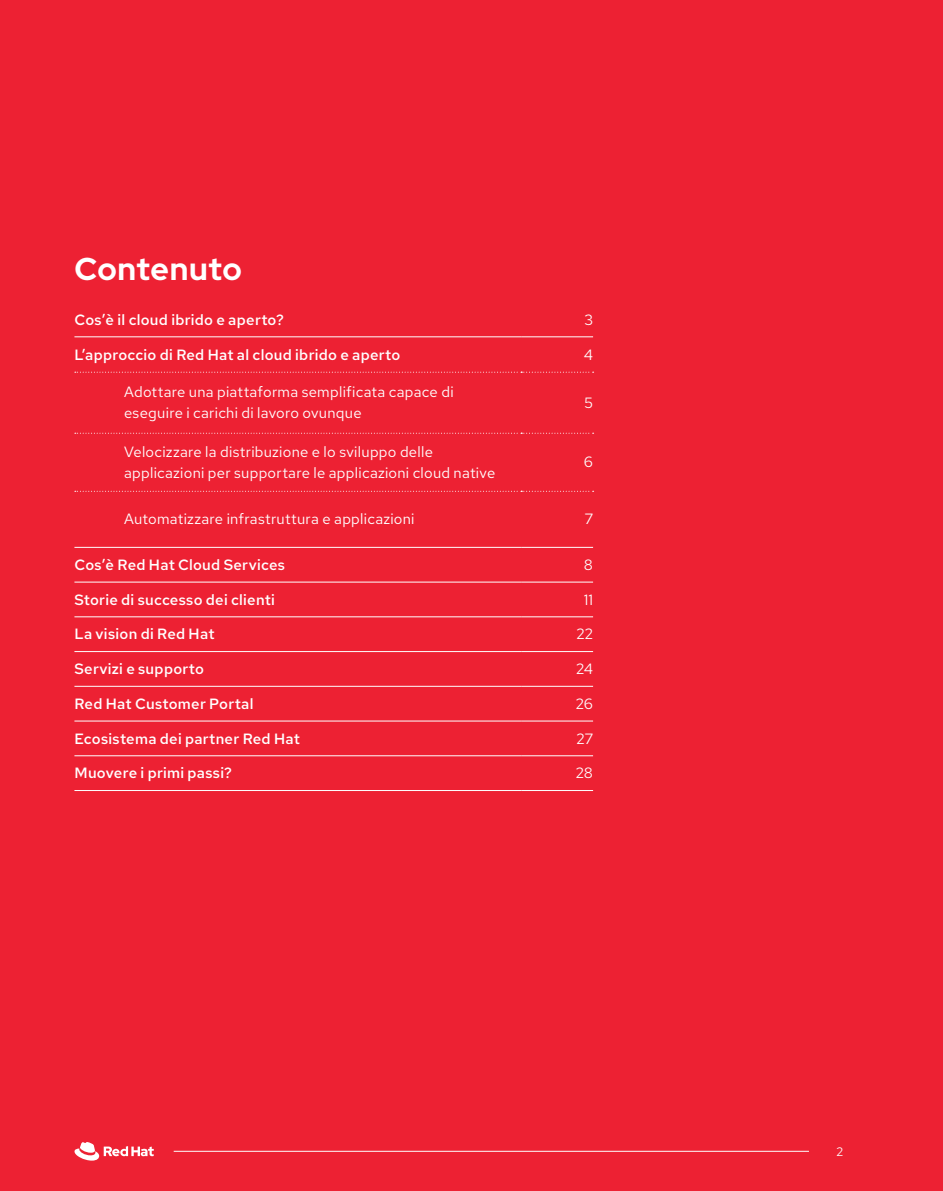
<style>
.page{position:relative;width:943px;height:1191px;background:#ed2133}
.page>*{position:absolute;margin:0;border:0;box-sizing:border-box;transform-origin:0 0}
.Copy{font:700 31.5px "Red Hat Display";letter-spacing:.02em;color:#fff}
.Copy-2{font:14.88px/21px "Red Hat Text";letter-spacing:.02em;color:#fff}
.Copy-3{font:500 14.88px "Red Hat Text";letter-spacing:.02em;color:#fff}
.t1{font:12.25px "Red Hat Text";color:#fff}
</style>
<div class="page">
<svg style="left:74px;top:1142px;width:80px;height:18px"></svg>
<hr style="left:174px;top:1150px;width:635px;height:1px;background:#fff">
<hr style="left:74px;top:336px;width:447px;height:1px;background:#fff">
<hr style="left:521px;top:336px;width:72px;height:1px;background:#fff">
<hr style="left:74px;top:547px;width:447px;height:1px;background:#fff">
<hr style="left:521px;top:547px;width:72px;height:1px;background:#fff">
<svg style="left:75px;top:372px;width:518px;height:1px"></svg>
<svg style="left:75px;top:433px;width:518px;height:1px"></svg>
<svg style="left:75px;top:491px;width:518px;height:1px"></svg>
<hr style="left:74px;top:581px;width:447px;height:1px;background:#fff">
<hr style="left:521px;top:581px;width:72px;height:1px;background:#fff">
<hr style="left:74px;top:616px;width:447px;height:1px;background:#fff">
<hr style="left:521px;top:616px;width:72px;height:1px;background:#fff">
<hr style="left:74px;top:651px;width:447px;height:1px;background:#fff">
<hr style="left:521px;top:651px;width:72px;height:1px;background:#fff">
<hr style="left:74px;top:686px;width:447px;height:1px;background:#fff">
<hr style="left:521px;top:686px;width:72px;height:1px;background:#fff">
<hr style="left:74px;top:720px;width:447px;height:1px;background:#fff">
<hr style="left:521px;top:720px;width:72px;height:1px;background:#fff">
<hr style="left:74px;top:755px;width:447px;height:1px;background:#fff">
<hr style="left:521px;top:755px;width:72px;height:1px;background:#fff">
<hr style="left:74px;top:790px;width:447px;height:1px;background:#fff">
<hr style="left:521px;top:790px;width:72px;height:1px;background:#fff">
<p class="Copy" style="left:74px;top:248px;width:169px">Contenuto</p>
<p class="Copy-3" style="left:74px;top:309px;width:211px">Cos’è il cloud ibrido e aperto?</p>
<p class="Copy-2" style="left:584px;top:308px;width:10px">3</p>
<p class="Copy-3" style="left:74px;top:344px;width:327px">L’approccio di Red Hat al cloud ibrido e aperto</p>
<p class="Copy-2" style="left:584px;top:344px;width:11px">4</p>
<p class="Copy-2" style="left:124px;top:381px;width:331px">Adottare una piattaforma semplificata capace di eseguire i carichi di lavoro ovunque</p>
<p class="Copy-2" style="left:584px;top:392px;width:10px">5</p>
<p class="Copy-2" style="left:124px;top:441px;width:373px">Velocizzare la distribuzione e lo sviluppo delle applicazioni per supportare le applicazioni cloud native</p>
<p class="Copy-2" style="left:584px;top:451px;width:11px">6</p>
<p class="Copy-2" style="left:124px;top:508px;width:292px">Automatizzare infrastruttura e applicazioni</p>
<p class="Copy-2" style="left:584px;top:508px;width:10px">7</p>
<p class="Copy-3" style="left:74px;top:555px;width:212px">Cos’è Red Hat Cloud Services</p>
<p class="Copy-2" style="left:584px;top:554px;width:11px">8</p>
<p class="Copy-3" style="left:74px;top:589px;width:202px">Storie di successo dei clienti</p>
<p class="Copy-2" style="left:584px;top:588px;width:11px">11</p>
<p class="Copy-3" style="left:74px;top:624px;width:141px">La vision di Red Hat</p>
<p class="Copy-2" style="left:576px;top:623px;width:18px">22</p>
<p class="Copy-3" style="left:74px;top:659px;width:131px">Servizi e supporto</p>
<p class="Copy-2" style="left:576px;top:658px;width:18px">24</p>
<p class="Copy-3" style="left:74px;top:693px;width:181px">Red Hat Customer Portal</p>
<p class="Copy-2" style="left:576px;top:693px;width:19px">26</p>
<p class="Copy-3" style="left:74px;top:728px;width:227px">Ecosistema dei partner Red Hat</p>
<p class="Copy-2" style="left:576px;top:727px;width:18px">27</p>
<p class="Copy-3" style="left:74px;top:763px;width:159px">Muovere i primi passi?</p>
<p class="Copy-2" style="left:576px;top:762px;width:19px">28</p>
<p class="t1" style="left:836px;top:1144px;width:8px">2</p>
</div>
